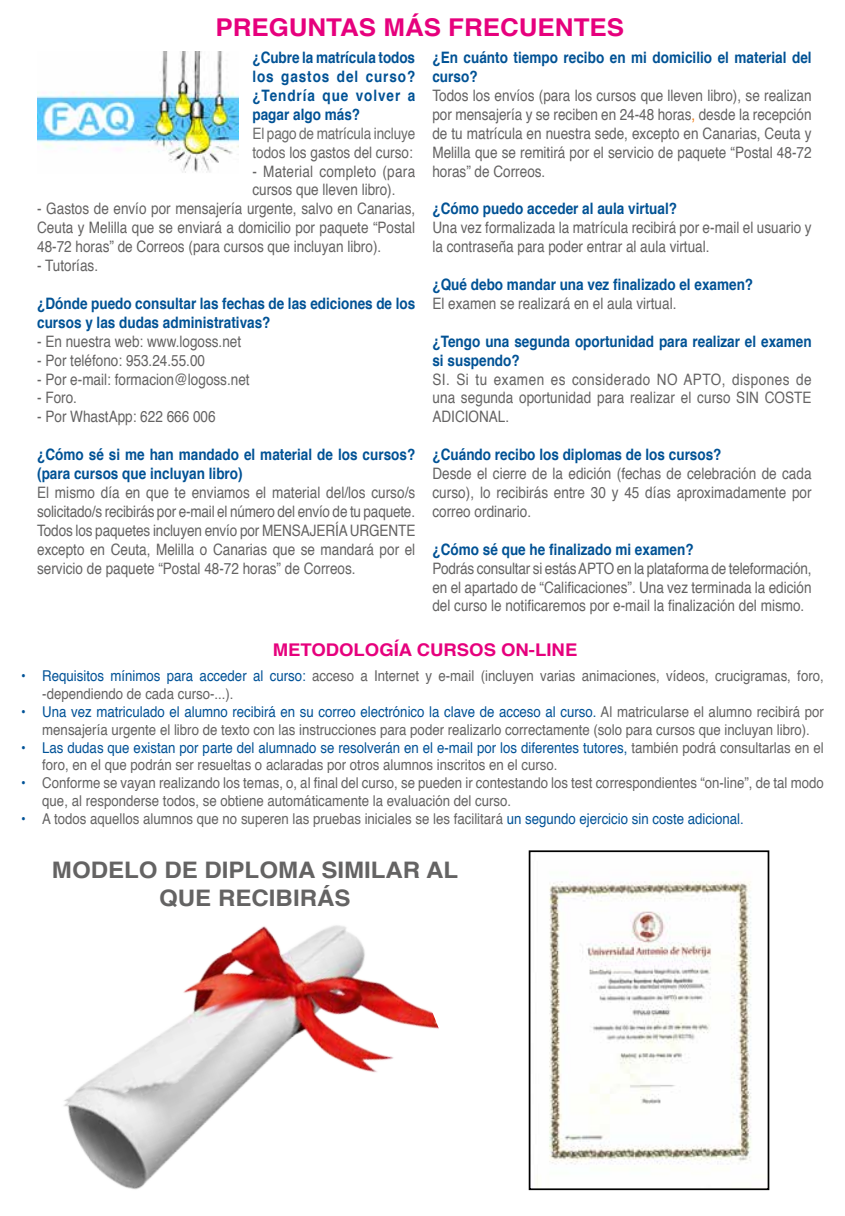
<style>
.page{position:relative;width:845px;height:1216px;background:#fff}
.page>*{position:absolute;margin:0;border:0;box-sizing:border-box;transform-origin:0 0}
.t1{font:700 24.5px "Helvetica";color:#e6007d;scale:1.06 1}
.t2{font:700 22.75px/27.3px "Helvetica";color:#646363;text-align:center;scale:1.06 1}
.t3{font:700 17.5px "Helvetica";color:#e6007d;scale:1.06 1}
.t4{font:15.75px/18.9px "Helvetica";color:#646363;text-align:justify;scale:.86 1}
.t5{font:700 15.75px/18.9px "Helvetica";color:#005295;scale:.86 1}
.t6{font:15.75px/18.9px "Helvetica";letter-spacing:-.01em;color:#6b6b6a;scale:.86 1}
.t7{font:15.75px/18.9px "Helvetica";letter-spacing:.02em;color:#646363;scale:.86 1}
.t8{font:14.88px/17.8px "Helvetica";color:#646363;scale:.89 1}
.s1{color:#646363}
.s2{color:#ee770c}
.s3{color:#005297}
</style>
<div class="page">
<img style="left:537px;top:881px;width:214px;height:305px">
<div style="left:529px;top:850px;width:240px;height:339px;border:2px solid #000"></div>
<img style="left:64px;top:925px;width:375px;height:265px">
<img style="left:37px;top:51px;width:201px;height:122px">
<h1 class="t1" style="left:215px;top:8px;width:387px">PREGUNTAS MÁS FRECUENTES</h1>
<p class="t5" style="left:252px;top:48px;width:191px;text-align:justify">¿Cubre la matrícula todos los gastos del curso? ¿Tendría que volver a pagar algo más?</p>
<p class="t6" style="left:252px;top:124px;width:191px">El pago de matrícula incluye todos <span class="s1">los gastos del curso:</span></p>
<p class="t7" style="left:252px;top:162px;width:191px">- Material completo (para cursos que lleven libro).</p>
<p class="t4" style="left:37px;top:200px;width:441px">- Gastos de envío por mensajería urgente, salvo en Canarias, Ceuta y Melilla que se enviará a domicilio por paquete “Postal 48-72 horas” de Correos (para cursos que incluyan libro).</p>
<p class="t4" style="left:37px;top:256px;width:72px">- Tutorías.</p>
<p class="t5" style="left:37px;top:294px;width:441px">¿Dónde puedo consultar las fechas de las ediciones de los cursos y las dudas administrativas?</p>
<p class="t4" style="left:37px;top:332px;width:239px">- En nuestra web: www.logoss.net</p>
<p class="t4" style="left:37px;top:351px;width:197px">- Por teléfono: 953.24.55.00</p>
<p class="t4" style="left:37px;top:370px;width:249px">- Por e-mail: formacion@logoss.net</p>
<p class="t4" style="left:37px;top:389px;width:48px">- Foro.</p>
<p class="t4" style="left:37px;top:408px;width:209px">- Por WhastApp: 622 666 006</p>
<p class="t5" style="left:37px;top:445px;width:441px">¿Cómo sé si me han mandado el material de los cursos? (para cursos que incluyan libro)</p>
<p class="t4" style="left:37px;top:483px;width:441px">El mismo día en que te enviamos el material del/los curso/s solicitado/s recibirás por e-mail el número del envío de tu paquete.<br>Todos los paquetes incluyen envío por MENSAJERÍA URGENTE excepto en Ceuta, Melilla o Canarias que se mandará por el servicio de paquete “Postal 48-72 horas” de Correos.</p>
<p class="t5" style="left:432px;top:48px;width:442px">¿En cuánto tiempo recibo en mi domicilio el material del curso?</p>
<p class="t4" style="left:432px;top:86px;width:442px">Todos los envíos (para los cursos que lleven libro), se realizan por mensajería y se reciben en 24-48 horas<span class="s2">,</span> desde la recepción de tu matrícula en nuestra sede, excepto en Canarias, Ceuta y Melilla que se remitirá por el servicio de paquete “Postal 48-72 horas” de Correos.</p>
<p class="t5" style="left:432px;top:199px;width:286px">¿Cómo puedo acceder al aula virtual?</p>
<p class="t4" style="left:432px;top:219px;width:442px">Una vez formalizada la matrícula recibirá por e-mail el usuario y la contraseña para poder entrar al aula virtual.</p>
<p class="t5" style="left:432px;top:275px;width:374px">¿Qué debo mandar una vez finalizado el examen?</p>
<p class="t4" style="left:432px;top:294px;width:285px">El examen se realizará en el aula virtual.</p>
<p class="t5" style="left:432px;top:332px;width:442px">¿Tengo una segunda oportunidad para realizar el examen si suspendo?</p>
<p class="t4" style="left:432px;top:370px;width:442px">SI. Si tu examen es considerado NO APTO, dispones de una segunda oportunidad para realizar el curso SIN COSTE ADICIONAL.</p>
<p class="t5" style="left:432px;top:445px;width:338px">¿Cuándo recibo los diplomas de los cursos?</p>
<p class="t4" style="left:432px;top:464px;width:442px">Desde el cierre de la edición (fechas de celebración de cada curso), lo recibirás entre 30 y 45 días aproximadamente por correo ordinario.</p>
<p class="t5" style="left:432px;top:540px;width:305px">¿Cómo sé que he finalizado mi examen?</p>
<p class="t4" style="left:432px;top:559px;width:442px">Podrás consultar si estás APTO en la plataforma de teleformación, en el apartado de “Calificaciones”. Una vez terminada la edición del curso le notificaremos por e-mail la finalización del mismo.</p>
<p class="t3" style="left:273px;top:636px;width:289px">METODOLOGÍA CURSOS ON-LINE</p>
<p class="t8" style="left:42px;top:667px;width:879px;text-indent:-21px"><span class="s3">• Requisitos mínimos para acceder al curso:</span> acceso a Internet y e-mail (incluyen varias animaciones, vídeos, crucigramas, foro, -dependiendo de cada curso-...).</p>
<p class="t8" style="left:21px;top:703px;width:903px;text-align:center"><span class="s3">• Una vez matriculado el alumno recibirá en su correo electrónico la clave de acceso al curso.</span> Al matricularse el alumno recibirá por mensajería urgente el libro de texto con las instrucciones para poder realizarlo correctamente (solo para cursos que incluyan libro).</p>
<p class="t8" style="left:42px;top:739px;width:879px;text-indent:-21px"><span class="s3">• Las dudas que existan por parte del alumnado se resolverán en el e-mail por los diferentes tutores,</span> también podrá consultarlas en el foro, en el que podrán ser resueltas o aclaradas por otros alumnos inscritos en el curso.</p>
<p class="t8" style="left:42px;top:774px;width:879px;text-indent:-21px"><span class="s3">•</span> Conforme se vayan realizando los temas, o, al final del curso, se pueden ir contestando los test correspondientes “on-line”, de tal modo que, al responderse todos, se obtiene automáticamente la evaluación del curso.</p>
<p class="t8" style="left:21px;top:810px;width:813px"><span class="s3">•</span> A todos aquellos alumnos que no superen las pruebas iniciales se les facilitará <span class="s3">un segundo ejercicio sin coste adicional.</span></p>
<h2 class="t2" style="left:52px;top:856px;width:385px">MODELO DE DIPLOMA SIMILAR AL<br>QUE RECIBIRÁS</h2>
</div>
